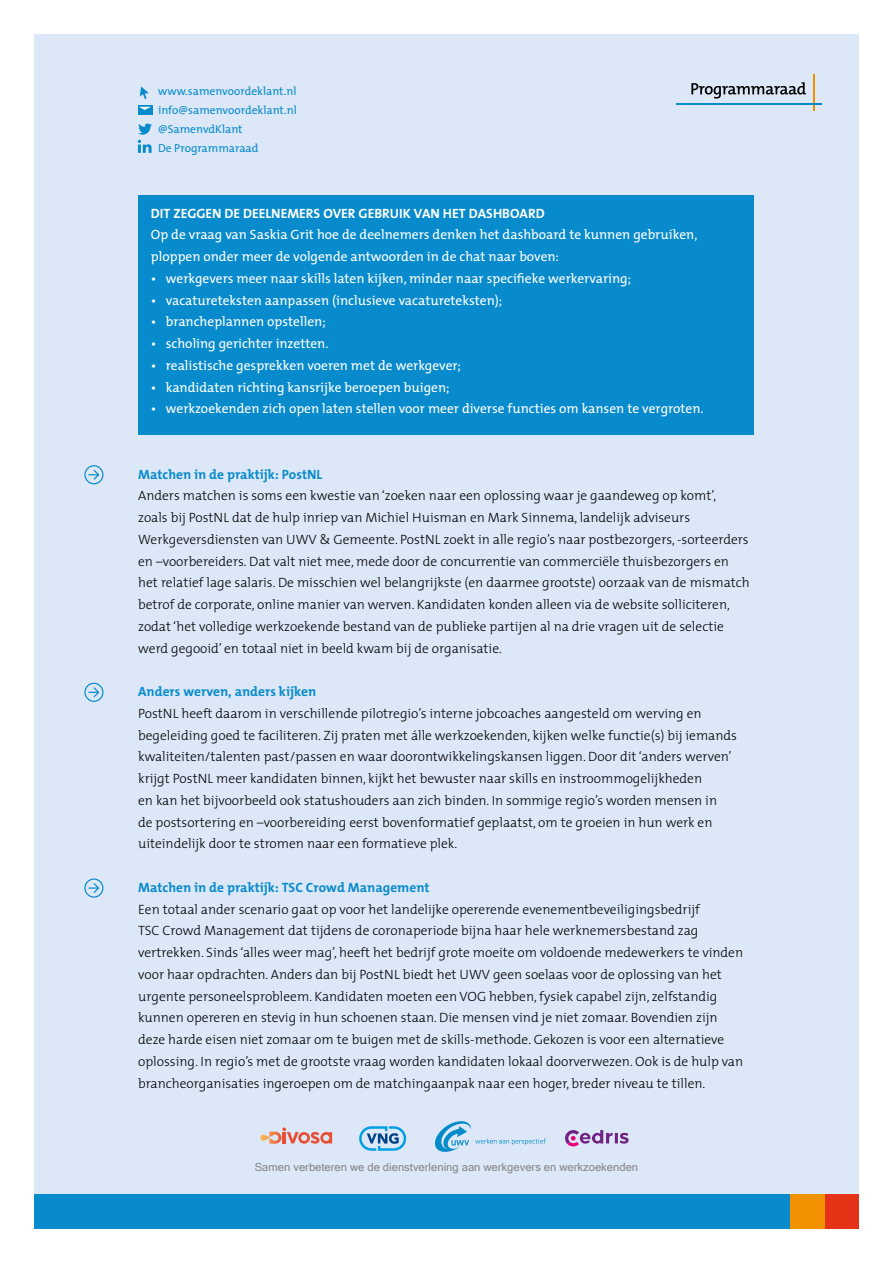
<style>
.page{position:relative;width:893px;height:1263px;background:#fff}
.page>*{position:absolute;margin:0;border:0;box-sizing:border-box;transform-origin:0 0}
.Bodytekst{font:300 13.5px/21.8px "The Mix";color:#000}
.Tekst_blauwe_vlak{font:13.5px/21.8px "The Mix";color:#fff}
.Tussenkop{font:700 13.5px "The Mix";color:#088bcc}
.Kop_blauwe_vlak{font:700 13.5px "The Mix";color:#fff}
.Bodytekst-2{font:11.55px "The Mix";color:#088bcc}
.t1{font:11.25px "Microsoft Sans Serif";color:#868686}
</style>
<div class="page">
<div style="left:34px;top:34px;width:825px;height:1195px;background:#dce7f7"></div>
<div style="left:139px;top:196px;width:615px;height:239px;background:#088bcc"></div>
<div style="left:34px;top:1195px;width:763px;height:34px;background:#088bcc"></div>
<div style="left:825px;top:1195px;width:34px;height:34px;background:#e43317"></div>
<div style="left:791px;top:1195px;width:34px;height:34px;background:#f39200"></div>
<svg style="left:84px;top:465px;width:19px;height:19px"></svg>
<svg style="left:84px;top:683px;width:19px;height:19px"></svg>
<svg style="left:84px;top:878px;width:19px;height:20px"></svg>
<svg style="left:435px;top:1121px;width:111px;height:31px"></svg>
<svg style="left:359px;top:1126px;width:47px;height:25px"></svg>
<svg style="left:565px;top:1130px;width:64px;height:16px"></svg>
<svg style="left:260px;top:1127px;width:72px;height:17px"></svg>
<svg style="left:138px;top:123px;width:14px;height:30px"></svg>
<svg style="left:138px;top:105px;width:14px;height:10px"></svg>
<svg style="left:139px;top:107px;width:12px;height:3px"></svg>
<svg style="left:140px;top:87px;width:9px;height:12px"></svg>
<hr style="left:813px;top:74px;width:2px;height:37px;background:#f39200">
<hr style="left:676px;top:103px;width:145px;height:2px;background:#088bcc">
<svg style="left:691px;top:82px;width:115px;height:17px"></svg>
<p class="Bodytekst-2" style="left:158px;top:81px;width:140px">www.samenvoordeklant.nl</p>
<p class="Bodytekst-2" style="left:158px;top:100px;width:140px">info@samenvoordeklant.nl</p>
<p class="Bodytekst-2" style="left:158px;top:119px;width:86px">@SamenvdKlant</p>
<p class="Bodytekst-2" style="left:158px;top:139px;width:102px">De Programmaraad</p>
<h2 class="Kop_blauwe_vlak" style="left:151px;top:202px;width:395px">DIT ZEGGEN DE DEELNEMERS OVER GEBRUIK VAN HET DASHBOARD</h2>
<p class="Tekst_blauwe_vlak" style="left:151px;top:223px;width:548px">Op de vraag van Saskia Grit hoe de deelnemers denken het dashboard te kunnen gebruiken, ploppen onder meer de volgende antwoorden in de chat naar boven:</p>
<p class="Tekst_blauwe_vlak" style="left:151px;top:267px;width:482px">• werkgevers meer naar skills laten kijken, minder naar specifieke werkervaring;</p>
<p class="Tekst_blauwe_vlak" style="left:151px;top:289px;width:353px">• vacatureteksten aanpassen (inclusieve vacatureteksten);</p>
<p class="Tekst_blauwe_vlak" style="left:151px;top:310px;width:176px">• brancheplannen opstellen;</p>
<p class="Tekst_blauwe_vlak" style="left:151px;top:332px;width:179px">• scholing gerichter inzetten.</p>
<p class="Tekst_blauwe_vlak" style="left:151px;top:354px;width:312px">• realistische gesprekken voeren met de werkgever;</p>
<p class="Tekst_blauwe_vlak" style="left:151px;top:376px;width:300px">• kandidaten richting kansrijke beroepen buigen;</p>
<p class="Tekst_blauwe_vlak" style="left:151px;top:397px;width:554px">• werkzoekenden zich open laten stellen voor meer diverse functies om kansen te vergroten.</p>
<h2 class="Tussenkop" style="left:138px;top:463px;width:186px">Matchen in de praktijk: PostNL</h2>
<p class="Bodytekst" style="left:138px;top:484px;width:613px">Anders matchen is soms een kwestie van ‘zoeken naar een oplossing waar je gaandeweg op komt’,<br>zoals bij PostNL dat de hulp inriep van Michiel Huisman en Mark Sinnema, landelijk adviseurs Werkgeversdiensten van UWV &amp; Gemeente. PostNL zoekt in alle regio’s naar postbezorgers, -sorteerders en –voorbereiders. Dat valt niet mee, mede door de concurrentie van commerciële thuisbezorgers en het relatief lage salaris. De misschien wel belangrijkste (en daarmee grootste) oorzaak van de mismatch betrof de corporate, online manier van werven. Kandidaten konden alleen via de website solliciteren, zodat ‘het volledige werkzoekende bestand van de publieke partijen al na drie vragen uit de selectie werd gegooid’ en totaal niet in beeld kwam bij de organisatie.</p>
<h2 class="Tussenkop" style="left:138px;top:680px;width:180px">Anders werven, anders kijken</h2>
<p class="Bodytekst" style="left:138px;top:702px;width:600px">PostNL heeft daarom in verschillende pilotregio’s interne jobcoaches aangesteld om werving en begeleiding goed te faciliteren. Zij praten met álle werkzoekenden, kijken welke functie(s) bij iemands kwaliteiten/talenten past/passen en waar doorontwikkelingskansen liggen. Door dit ‘anders werven’ krijgt PostNL meer kandidaten binnen, kijkt het bewuster naar skills en instroommogelijkheden<br>en kan het bijvoorbeeld ook statushouders aan zich binden. In sommige regio’s worden mensen in<br>de postsortering en –voorbereiding eerst bovenformatief geplaatst, om te groeien in hun werk en uiteindelijk door te stromen naar een formatieve plek.</p>
<h2 class="Tussenkop" style="left:138px;top:876px;width:293px">Matchen in de praktijk: TSC Crowd Management</h2>
<p class="Bodytekst" style="left:138px;top:898px;width:606px">Een totaal ander scenario gaat op voor het landelijke opererende evenementbeveiligingsbedrijf<br>TSC Crowd Management dat tijdens de coronaperiode bijna haar hele werknemersbestand zag vertrekken. Sinds ‘alles weer mag’, heeft het bedrijf grote moeite om voldoende medewerkers te vinden voor haar opdrachten. Anders dan bij PostNL biedt het UWV geen soelaas voor de oplossing van het urgente personeelsprobleem. Kandidaten moeten een VOG hebben, fysiek capabel zijn, zelfstandig kunnen opereren en stevig in hun schoenen staan. Die mensen vind je niet zomaar. Bovendien zijn deze harde eisen niet zomaar om te buigen met de skills-methode. Gekozen is voor een alternatieve oplossing. In regio’s met de grootste vraag worden kandidaten lokaal doorverwezen. Ook is de hulp van brancheorganisaties ingeroepen om de matchingaanpak naar een hoger, breder niveau te tillen.</p>
<p class="t1" style="left:255px;top:1161px;width:385px">Samen verbeteren we de dienstverlening aan werkgevers en werkzoekenden</p>
</div>
